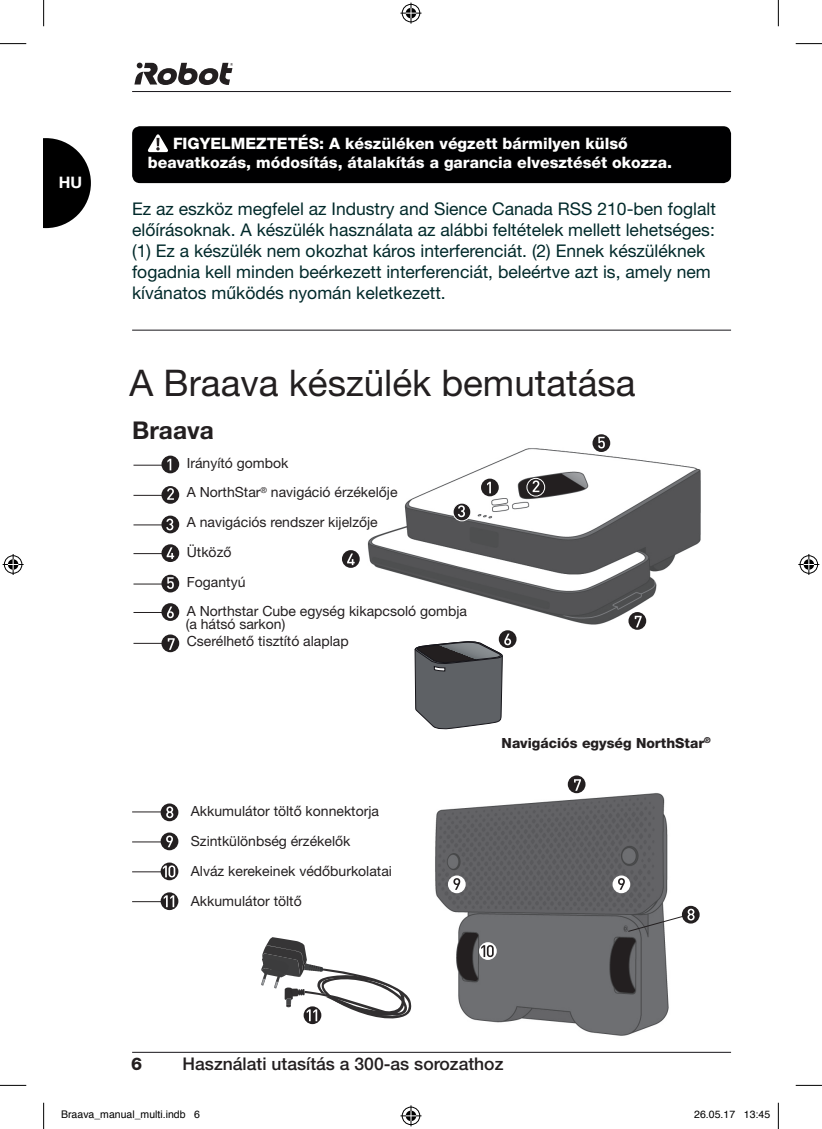
<style>
.page{position:relative;width:822px;height:1129px;background:#fff}
.page>*{position:absolute;margin:0;border:0;box-sizing:border-box;transform-origin:0 0}
.t1{font:36.75px "Helvetica Neue LT Pro";color:#231f20}
.t2{font:700 24.5px "Helvetica Neue LT Pro";color:#231f20}
.t3{font:17.5px/21px "Helvetica Neue LT Pro";color:#00292a}
.t4{font:500 17.5px "Helvetica Neue LT Pro";color:#231f20}
.t5{font:800 17.5px "Helvetica Neue LT Pro";color:#231f20}
.t6{font:800 15.75px/19.2px "Helvetica Neue LT Pro";color:#fff}
.t7{font:700 15.75px "Helvetica Neue";color:#fff}
.t8{font:14px/29.8px "Helvetica Neue LT Pro";color:#231f20}
.t9{font:800 14px "Helvetica Neue LT Pro";color:#231f20}
.t10{font:10.5px "Helvetica";color:#000}
</style>
<div class="page">
<hr style="left:132px;top:1052px;width:599px;height:1px;background:#17151a">
<hr style="left:132px;top:91px;width:599px;height:1px;background:#17151a">
<svg style="left:44px;top:138px;width:47px;height:90px"></svg>
<svg style="left:134px;top:63px;width:99px;height:22px"></svg>
<img style="left:355px;top:435px;width:346px;height:201px">
<img style="left:435px;top:779px;width:259px;height:257px">
<div style="left:481px;top:479px;width:17px;height:17px;background:#231f20;border-radius:50%"></div>
<svg style="left:487px;top:482px;width:4px;height:11px"></svg>
<svg style="left:527px;top:478px;width:17px;height:18px"></svg>
<div style="left:526px;top:478px;width:19px;height:19px;border:1px solid #fff;border-radius:50%"></div>
<svg style="left:532px;top:480px;width:7px;height:12px"></svg>
<div style="left:453px;top:503px;width:17px;height:18px;background:#231f20;border-radius:50%"></div>
<div style="left:452px;top:503px;width:19px;height:18px;border:1px solid #fff;border-radius:50%"></div>
<svg style="left:458px;top:505px;width:7px;height:12px"></svg>
<div style="left:342px;top:550px;width:17px;height:18px;background:#231f20;border-radius:50%"></div>
<svg style="left:347px;top:554px;width:7px;height:11px"></svg>
<svg style="left:592px;top:434px;width:18px;height:18px"></svg>
<svg style="left:598px;top:437px;width:6px;height:11px"></svg>
<div style="left:498px;top:630px;width:18px;height:18px;background:#231f20;border-radius:50%"></div>
<svg style="left:628px;top:612px;width:18px;height:18px"></svg>
<svg style="left:634px;top:616px;width:7px;height:11px"></svg>
<div style="left:567px;top:775px;width:18px;height:18px;background:#231f20;border-radius:50%"></div>
<svg style="left:574px;top:779px;width:7px;height:12px"></svg>
<div style="left:448px;top:875px;width:17px;height:18px;background:#fff;border-radius:50%"></div>
<svg style="left:453px;top:878px;width:7px;height:12px"></svg>
<svg style="left:612px;top:875px;width:18px;height:18px"></svg>
<svg style="left:618px;top:878px;width:6px;height:12px"></svg>
<svg style="left:414px;top:634px;width:97px;height:168px"></svg>
<svg style="left:479px;top:942px;width:17px;height:18px"></svg>
<svg style="left:481px;top:945px;width:12px;height:12px"></svg>
<hr style="left:133px;top:465px;width:30px;height:1px;background:#231f20">
<hr style="left:133px;top:495px;width:30px;height:1px;background:#231f20">
<hr style="left:133px;top:524px;width:30px;height:1px;background:#231f20">
<hr style="left:133px;top:553px;width:30px;height:1px;background:#231f20">
<hr style="left:133px;top:584px;width:30px;height:1px;background:#231f20">
<hr style="left:133px;top:612px;width:30px;height:1px;background:#231f20">
<hr style="left:132px;top:811px;width:30px;height:1px;background:#231f20">
<hr style="left:133px;top:643px;width:30px;height:1px;background:#231f20">
<hr style="left:132px;top:841px;width:30px;height:1px;background:#231f20">
<hr style="left:132px;top:871px;width:30px;height:1px;background:#231f20">
<hr style="left:132px;top:901px;width:30px;height:1px;background:#231f20">
<div style="left:161px;top:803px;width:17px;height:18px;background:#231f20;border-radius:50%"></div>
<svg style="left:166px;top:806px;width:7px;height:12px"></svg>
<div style="left:161px;top:833px;width:17px;height:17px;background:#231f20;border-radius:50%"></div>
<svg style="left:166px;top:836px;width:7px;height:11px"></svg>
<svg style="left:161px;top:862px;width:17px;height:18px"></svg>
<svg style="left:163px;top:865px;width:12px;height:12px"></svg>
<svg style="left:161px;top:892px;width:17px;height:18px"></svg>
<svg style="left:164px;top:895px;width:10px;height:12px"></svg>
<div style="left:161px;top:486px;width:18px;height:18px;background:#231f20;border-radius:50%"></div>
<svg style="left:167px;top:488px;width:7px;height:12px"></svg>
<svg style="left:161px;top:516px;width:18px;height:17px"></svg>
<svg style="left:166px;top:519px;width:7px;height:11px"></svg>
<div style="left:161px;top:544px;width:18px;height:18px;background:#231f20;border-radius:50%"></div>
<svg style="left:167px;top:547px;width:7px;height:12px"></svg>
<div style="left:161px;top:575px;width:18px;height:17px;background:#231f20;border-radius:50%"></div>
<svg style="left:167px;top:577px;width:7px;height:12px"></svg>
<div style="left:161px;top:603px;width:18px;height:18px;background:#231f20;border-radius:50%"></div>
<svg style="left:167px;top:607px;width:7px;height:11px"></svg>
<div style="left:161px;top:634px;width:18px;height:18px;background:#231f20;border-radius:50%"></div>
<svg style="left:168px;top:638px;width:7px;height:12px"></svg>
<svg style="left:161px;top:456px;width:18px;height:17px"></svg>
<svg style="left:167px;top:459px;width:4px;height:11px"></svg>
<svg style="left:681px;top:906px;width:18px;height:18px"></svg>
<svg style="left:627px;top:909px;width:67px;height:23px"></svg>
<svg style="left:261px;top:937px;width:151px;height:88px"></svg>
<div style="left:132px;top:126px;width:599px;height:57px;background:#000001;border-radius:8px"></div>
<svg style="left:148px;top:134px;width:20px;height:18px"></svg>
<hr style="left:132px;top:330px;width:599px;height:1px;background:#17151a">
<svg style="left:0;top:43px;width:26px;height:1px"></svg>
<svg style="left:795px;top:43px;width:26px;height:1px"></svg>
<svg style="left:0;top:1085px;width:26px;height:1px"></svg>
<svg style="left:795px;top:1085px;width:26px;height:1px"></svg>
<svg style="left:43px;top:0;width:1px;height:26px"></svg>
<svg style="left:43px;top:1103px;width:1px;height:26px"></svg>
<svg style="left:777px;top:0;width:1px;height:26px"></svg>
<svg style="left:777px;top:1103px;width:1px;height:26px"></svg>
<svg style="left:400px;top:3px;width:21px;height:21px"></svg>
<svg style="left:400px;top:1105px;width:21px;height:21px"></svg>
<svg style="left:3px;top:554px;width:21px;height:21px"></svg>
<svg style="left:798px;top:554px;width:21px;height:21px"></svg>
<p class="t7" style="left:59px;top:170px;width:25px">HU</p>
<p class="t6" style="left:148px;top:133px;width:525px;text-indent:25px">FIGYELMEZTETÉS: A készüléken végzett bármilyen külső beavatkozás, módosítás, átalakítás a garancia elvesztését okozza.</p>
<p class="t3" style="left:132px;top:198px;width:585px">Ez az eszköz megfelel az Industry and Sience Canada RSS 210-ben foglalt előírásoknak. A készülék használata az alábbi feltételek mellett lehetséges: (1) Ez a készülék nem okozhat káros interferenciát. (2) Ennek készüléknek fogadnia kell minden beérkezett interferenciát, beleértve azt is, amely nem kívánatos működés nyomán keletkezett.</p>
<h1 class="t1" style="left:129px;top:361px;width:507px">A Braava készülék bemutatása</h1>
<h2 class="t2" style="left:132px;top:414px;width:83px">Braava</h2>
<p class="t8" style="left:187px;top:448px;width:282px">Irányító gombok<br>A NorthStar<sup>®</sup> navigáció érzékelője<br>A navigációs rendszer kijelzője<br>Ütköző<br>Fogantyú<br>A Northstar Cube egység kikapcsoló gombja<br>Cserélhető tisztító alaplap</p>
<p class="t8" style="left:186px;top:609px;width:101px">(a hátsó sarkon)</p>
<p class="t8" style="left:191px;top:796px;width:202px">Akkumulátor töltő konnektorja<br>Szintkülönbség érzékelők<br>Alváz kerekeinek védőburkolatai<br>Akkumulátor töltő</p>
<p class="t9" style="left:501px;top:734px;width:211px">Navigációs egység NorthStar<sup>®</sup></p>
<p class="t5" style="left:131px;top:1053px;width:13px">6</p>
<p class="t4" style="left:182px;top:1053px;width:322px">Használati utasítás a 300-as sorozathoz</p>
<p class="t10" style="left:61px;top:1107px;width:140px">Braava_manual_multi.indb 6</p>
<p class="t10" style="left:694px;top:1107px;width:77px">26.05.17 13:45</p>
</div>
